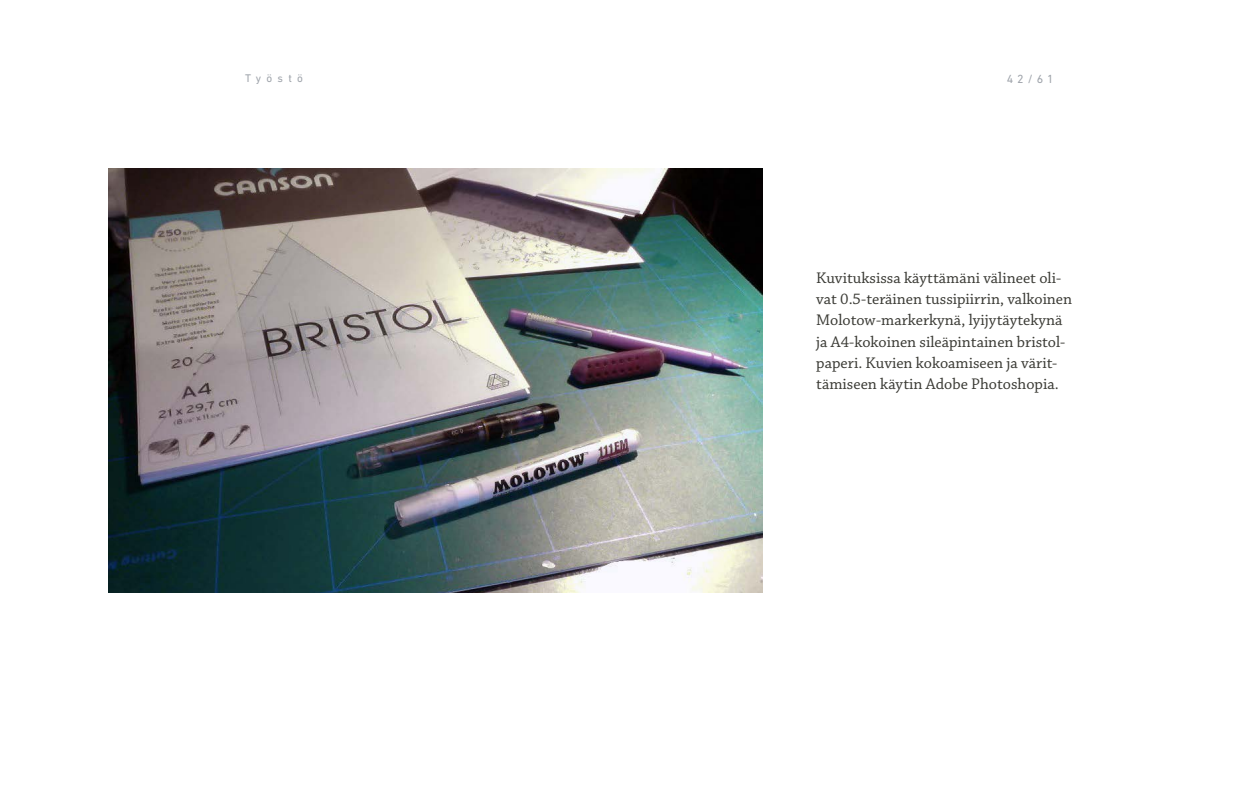
<style>
.page{position:relative;width:1260px;height:788px;background:#fff}
.page>*{position:absolute;margin:0;border:0;box-sizing:border-box;transform-origin:0 0}
.t1{font:16.2px/21.3px "Chaparral Pro";color:#393933}
.t2{font:12px "DIN Next LT Pro";color:#9fa4ab}
.t3{font:11.25px "DIN Next LT Pro";letter-spacing:.47em;color:#9fa4ab}
</style>
<div class="page">
<img style="left:109px;top:169px;width:653px;height:423px">
<p class="t3" style="left:245px;top:72px;width:59px">Työstö</p>
<p class="t2" style="left:1007px;top:72px;width:48px">42/61</p>
<p class="t1" style="left:816px;top:267px;width:257px">Kuvituksissa käyttämäni välineet oli&shy;vat 0.5-teräinen tussipiirrin, valkoinen Molotow-markerkynä, lyijytäytekynä ja A4-kokoinen sileäpintainen bristol&shy;paperi. Kuvien kokoamiseen ja värit&shy;tämiseen käytin Adobe Photoshopia.</p>
</div>
